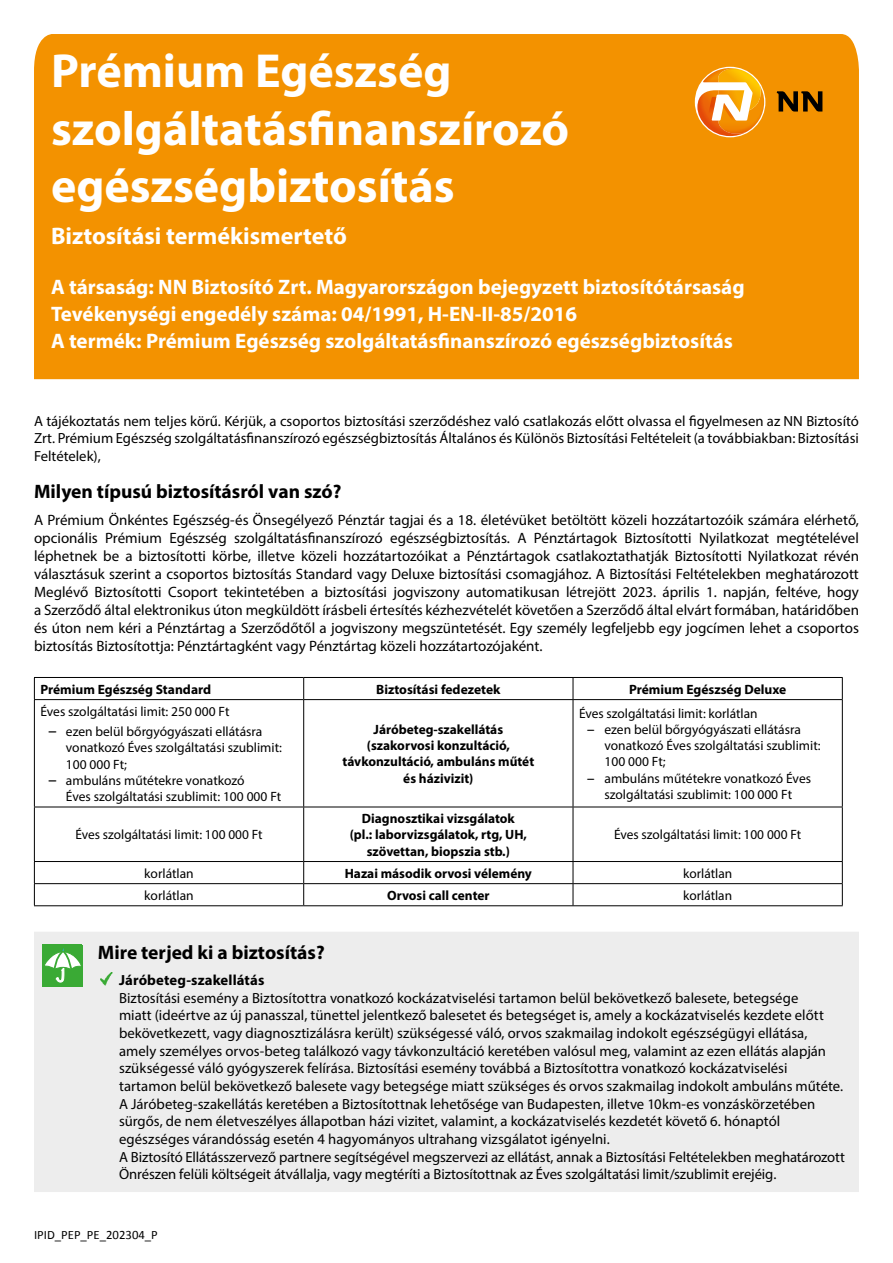
<style>
.page{position:relative;width:893px;height:1263px;background:#fff}
.page>*{position:absolute;margin:0;border:0;box-sizing:border-box;transform-origin:0 0}
.t1{font:700 48px/57.6px "Myriad Pro";color:#fff}
.t2{font:700 24px "Myriad Pro";color:#fff}
.t3{font:700 21px/27px "Myriad Pro";color:#fff}
.t4{font:700 19.5px "Myriad Pro";color:#000}
.t5{font:15px/18px "Myriad Pro";color:#000;text-align:justify}
.t6{font:14.7px/17.7px "Myriad Pro";color:#000;text-align:justify}
.t7{font:700 14.7px "Myriad Pro";letter-spacing:.005em;color:#000}
.t8{font:13.5px/16.2px "Myriad Pro";color:#000}
.t9{font:700 13.5px/16.2px "Myriad Pro";color:#000;text-align:center}
.t10{font:12.75px "Calibri";color:#000}
.s1{font-family:"Calibri";font-size:15px}
.s2{font-family:"Calibri"}
</style>
<div class="page">
<div style="left:34px;top:34px;width:825px;height:345px;background:#f39200"></div>
<svg style="left:697px;top:68px;width:67px;height:69px"></svg>
<svg style="left:777px;top:91px;width:45px;height:21px"></svg>
<hr style="left:34px;top:677px;width:270px;height:1px;background:#000">
<svg style="left:34px;top:678px;width:1px;height:21px"></svg>
<hr style="left:304px;top:677px;width:269px;height:1px;background:#000">
<svg style="left:303px;top:678px;width:1px;height:21px"></svg>
<hr style="left:573px;top:677px;width:270px;height:1px;background:#000">
<svg style="left:573px;top:678px;width:1px;height:21px"></svg>
<svg style="left:842px;top:678px;width:1px;height:21px"></svg>
<hr style="left:34px;top:699px;width:270px;height:1px;background:#000">
<hr style="left:34px;top:700px;width:1px;height:107px;background:#000">
<hr style="left:304px;top:699px;width:269px;height:1px;background:#000">
<hr style="left:303px;top:700px;width:1px;height:107px;background:#000">
<hr style="left:573px;top:699px;width:270px;height:1px;background:#000">
<hr style="left:573px;top:700px;width:1px;height:107px;background:#000">
<hr style="left:842px;top:700px;width:1px;height:107px;background:#000">
<hr style="left:34px;top:807px;width:270px;height:1px;background:#000">
<hr style="left:34px;top:807px;width:1px;height:54px;background:#000">
<hr style="left:304px;top:807px;width:269px;height:1px;background:#000">
<hr style="left:303px;top:807px;width:1px;height:54px;background:#000">
<hr style="left:573px;top:807px;width:270px;height:1px;background:#000">
<hr style="left:573px;top:807px;width:1px;height:54px;background:#000">
<hr style="left:842px;top:807px;width:1px;height:54px;background:#000">
<hr style="left:34px;top:861px;width:270px;height:1px;background:#000">
<hr style="left:304px;top:861px;width:269px;height:1px;background:#000">
<hr style="left:573px;top:861px;width:270px;height:1px;background:#000">
<hr style="left:34px;top:883px;width:270px;height:1px;background:#000">
<svg style="left:34px;top:862px;width:1px;height:43px"></svg>
<hr style="left:304px;top:883px;width:269px;height:1px;background:#000">
<svg style="left:303px;top:862px;width:1px;height:43px"></svg>
<hr style="left:573px;top:883px;width:270px;height:1px;background:#000">
<svg style="left:573px;top:862px;width:1px;height:43px"></svg>
<svg style="left:842px;top:862px;width:1px;height:43px"></svg>
<hr style="left:34px;top:905px;width:270px;height:1px;background:#000">
<hr style="left:304px;top:905px;width:269px;height:1px;background:#000">
<hr style="left:573px;top:905px;width:270px;height:1px;background:#000">
<div style="left:34px;top:932px;width:825px;height:260px;background:#ededed"></div>
<div style="left:43px;top:944px;width:39px;height:42px;background:#3aaa35"></div>
<svg style="left:45px;top:948px;width:36px;height:34px"></svg>
<svg style="left:101px;top:972px;width:12px;height:13px"></svg>
<h1 class="t1" style="left:51px;top:40px;width:520px">Prémium Egészség szolgáltatásfinanszírozó egészségbiztosítás</h1>
<h2 class="t2" style="left:51px;top:220px;width:298px">Biztosítási termékismertető</h2>
<h3 class="t3" style="left:51px;top:272px;width:695px">A társaság: NN Biztosító Zrt. Magyarországon bejegyzett biztosítótársaság<br>Tevékenységi engedély száma: 04/1991, H-EN-II-85/2016<br>A termék: Prémium Egészség szolgáltatásfinanszírozó egészségbiztosítás</h3>
<p class="t6" style="left:34px;top:412px;width:826px">A tájékoztatás nem teljes körű. Kérjük, a csoportos biztosítási szerződéshez való csatlakozás előtt olvassa el figyelmesen az NN Biztosító Zrt. Prémium Egészség szolgáltatásfinanszírozó egészségbiztosítás Általános és Különös Biztosítási Feltételeit (a továbbiakban: Biztosítási Feltételek),</p>
<h3 class="t4" style="left:34px;top:479px;width:309px">Milyen típusú biztosításról van szó?</h3>
<p class="t5" style="left:34px;top:510px;width:826px">A Prémium Önkéntes Egészség-és Önsegélyező Pénztár tagjai és a 18. életévüket betöltött közeli hozzátartozóik számára elérhető, opcionális Prémium Egészség szolgáltatásfinanszírozó egészségbiztosítás. A Pénztártagok Biztosítotti Nyilatkozat megtételével léphetnek be a biztosítotti körbe, illetve közeli hozzátartozóikat a Pénztártagok csatlakoztathatják Biztosítotti Nyilatkozat révén választásuk szerint a csoportos biztosítás Standard vagy Deluxe biztosítási csomagjához. A Biztosítási Feltételekben meghatározott Meglévő Biztosítotti Csoport tekintetében a biztosítási jogviszony automatikusan létrejött 2023. április 1. napján, feltéve, hogy a Szerződő által elektronikus úton megküldött írásbeli értesítés kézhezvételét követően a Szerződő által elvárt formában, határidőben és úton nem kéri a Pénztártag a Szerződőtől a jogviszony megszüntetését. Egy személy legfeljebb egy jogcímen lehet a csoportos biztosítás Biztosítottja: Pénztártagként vagy Pénztártag közeli hozzátartozójaként.</p>
<p class="t9" style="left:40px;top:680px;width:172px">Prémium Egészség Standard</p>
<p class="t9" style="left:376px;top:680px;width:126px">Biztosítási fedezetek</p>
<p class="t9" style="left:629px;top:680px;width:159px">Prémium Egészség Deluxe</p>
<p class="t8" style="left:40px;top:703px;width:191px">Éves szolgáltatási limit: 250 000 Ft</p>
<p class="t8" style="left:66px;top:723px;width:218px;text-indent:-17px"><span class="s1">–</span> ezen belül bőrgyógyászati ellátásra vonatkozó Éves szolgáltatási szublimit:<br>100 000 Ft;</p>
<p class="t8" style="left:66px;top:772px;width:217px;text-indent:-17px"><span class="s1">–</span> ambuláns műtétekre vonatkozó<br>Éves szolgáltatási szublimit: 100 000 Ft</p>
<p class="t8" style="left:579px;top:705px;width:180px">Éves szolgáltatási limit: korlátlan</p>
<p class="t8" style="left:604px;top:721px;width:218px;text-indent:-17px"><span class="s2">–</span> ezen belül bőrgyógyászati ellátásra vonatkozó Éves szolgáltatási szublimit:<br>100 000 Ft;</p>
<p class="t8" style="left:587px;top:770px;width:225px;text-align:center"><span class="s2">–</span> ambuláns műtétekre vonatkozó Éves szolgáltatási szublimit: 100 000 Ft</p>
<p class="t9" style="left:342px;top:721px;width:193px">Járóbeteg-szakellátás (szakorvosi konzultáció, távkonzultáció, ambuláns műtét és házivizit)</p>
<p class="t8" style="left:75px;top:826px;width:189px">Éves szolgáltatási limit: 100 000 Ft</p>
<p class="t9" style="left:350px;top:810px;width:179px">Diagnosztikai vizsgálatok (pl.: laborvizsgálatok, rtg, UH, szövettan, biopszia stb.)</p>
<p class="t8" style="left:614px;top:826px;width:189px">Éves szolgáltatási limit: 100 000 Ft</p>
<p class="t8" style="left:144px;top:865px;width:51px">korlátlan</p>
<p class="t9" style="left:345px;top:864px;width:189px">Hazai második orvosi vélemény</p>
<p class="t8" style="left:683px;top:865px;width:51px">korlátlan</p>
<p class="t8" style="left:144px;top:887px;width:51px">korlátlan</p>
<p class="t9" style="left:387px;top:887px;width:104px">Orvosi call center</p>
<p class="t8" style="left:683px;top:887px;width:51px">korlátlan</p>
<h3 class="t4" style="left:98px;top:940px;width:228px">Mire terjed ki a biztosítás?</h3>
<p class="t7" style="left:119px;top:971px;width:147px">Járóbeteg-szakellátás</p>
<p class="t6" style="left:119px;top:989px;width:728px;text-align:left">Biztosítási esemény a Biztosítottra vonatkozó kockázatviselési tartamon belül bekövetkező balesete, betegsége<br>miatt (ideértve az új panasszal, tünettel jelentkező balesetet és betegséget is, amely a kockázatviselés kezdete előtt bekövetkezett, vagy diagnosztizálásra került) szükségessé váló, orvos szakmailag indokolt egészségügyi ellátása, amely személyes orvos-beteg találkozó vagy távkonzultáció keretében valósul meg, valamint az ezen ellátás alapján szükségessé váló gyógyszerek felírása. Biztosítási esemény továbbá a Biztosítottra vonatkozó kockázatviselési tartamon belül bekövetkező balesete vagy betegsége miatt szükséges és orvos szakmailag indokolt ambuláns műtéte.<br>A Járóbeteg-szakellátás keretében a Biztosítottnak lehetősége van Budapesten, illetve 10km-es vonzáskörzetében sürgős, de nem életveszélyes állapotban házi vizitet, valamint, a kockázatviselés kezdetét követő 6. hónaptól egészséges várandósság esetén 4 hagyományos ultrahang vizsgálatot igényelni.<br>A Biztosító Ellátásszervező partnere segítségével megszervezi az ellátást, annak a Biztosítási Feltételekben meghatározott Önrészen felüli költségeit átvállalja, vagy megtéríti a Biztosítottnak az Éves szolgáltatási limit/szublimit erejéig.</p>
<p class="t10" style="left:34px;top:1226px;width:125px">IPID_PEP_PE_202304_P</p>
</div>
